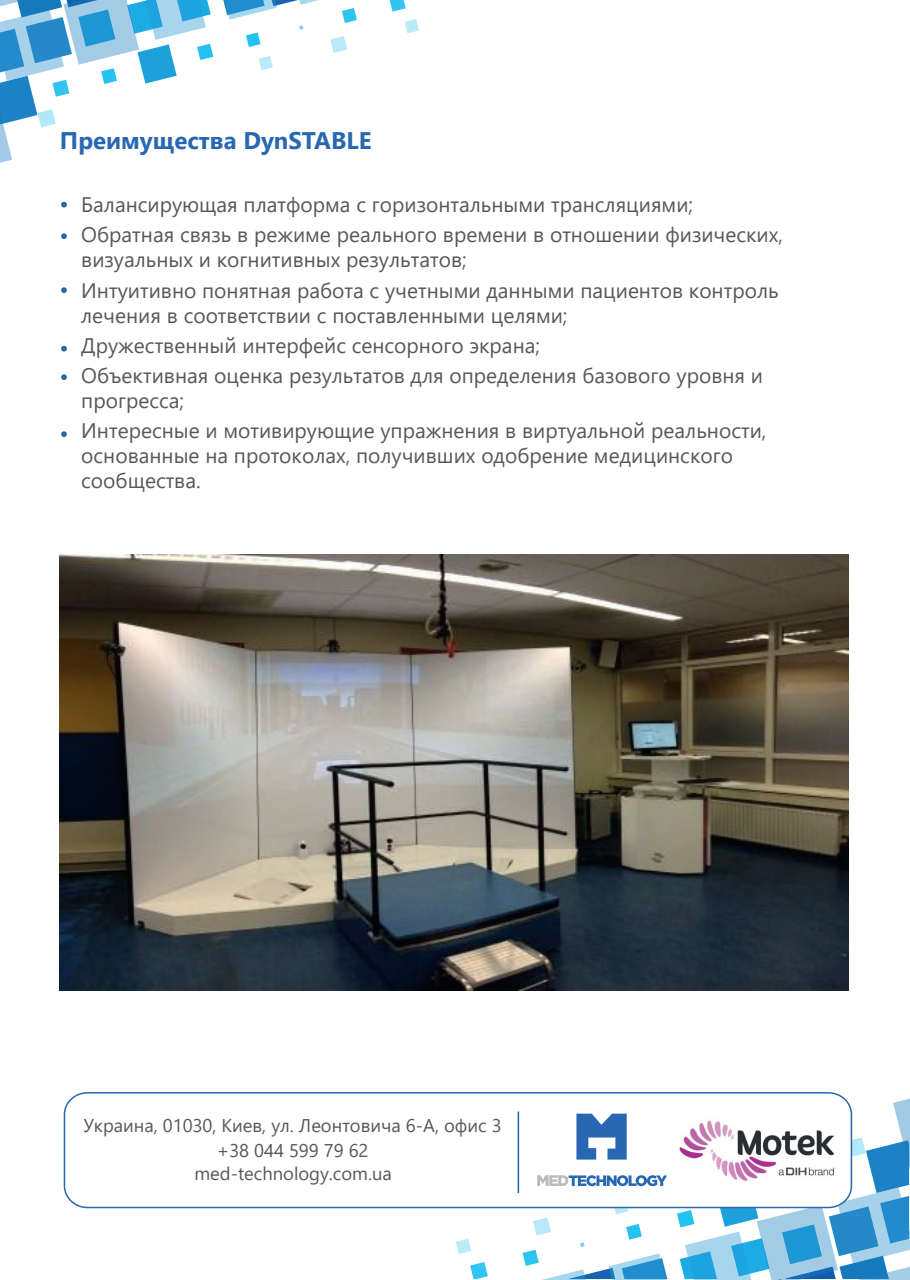
<style>
.page{position:relative;width:910px;height:1280px;background:#fff}
.page>*{position:absolute;margin:0;border:0;box-sizing:border-box;transform-origin:0 0}
.t1{font:700 24px "Segoe UI";color:#2867b2}
.t2{font:21px/30px "Segoe UI";color:#57585a}
.t3{font:18.45px/25.7px "Segoe UI";color:#57585a;text-align:center}
</style>
<div class="page">
<svg style="left:470px;top:1262px;width:18px;height:17px"></svg>
<svg style="left:456px;top:1238px;width:15px;height:16px"></svg>
<svg style="left:523px;top:1092px;width:386px;height:187px"></svg>
<div style="left:64px;top:1092px;width:788px;height:116px;border:2px solid #2867b2;border-radius:22px"></div>
<hr style="left:518px;top:1111px;width:1px;height:82px;background:#2867b2">
<svg style="left:389px;top:0;width:17px;height:12px"></svg>
<svg style="left:405px;top:19px;width:14px;height:14px"></svg>
<svg style="left:0;top:0;width:357px;height:163px"></svg>
<svg style="left:61px;top:202px;width:6px;height:6px"></svg>
<svg style="left:61px;top:233px;width:6px;height:6px"></svg>
<svg style="left:61px;top:287px;width:6px;height:6px"></svg>
<svg style="left:61px;top:346px;width:6px;height:6px"></svg>
<svg style="left:61px;top:374px;width:6px;height:6px"></svg>
<svg style="left:61px;top:431px;width:6px;height:6px"></svg>
<img style="left:59px;top:555px;width:789px;height:435px">
<img style="left:679px;top:1118px;width:157px;height:64px">
<p class="t1" style="left:60px;top:118px;width:313px">Преимущества DynSTABLE</p>
<p class="t2" style="left:81px;top:188px;width:703px">Балансирующая платформа с горизонтальными трансляциями;<br>Обратная связь в режиме реального времени в отношении физических,</p>
<p class="t2" style="left:81px;top:243px;width:699px">визуальных и когнитивных результатов;<br>Интуитивно понятная работа с учетными данными пациентов контроль</p>
<p class="t2" style="left:81px;top:298px;width:683px">лечения в соответствии с поставленными целями;<br>Дружественный интерфейс сенсорного экрана;<br>Объективная оценка результатов для определения базового уровня и</p>
<p class="t2" style="left:81px;top:384px;width:687px">прогресса;<br>Интересные и мотивирующие упражнения в виртуальной реальности,</p>
<p class="t2" style="left:81px;top:441px;width:653px;line-height:25.2px">основанные на протоколах, получивших одобрение медицинского сообщества.</p>
<p class="t3" style="left:84px;top:1111px;width:420px">Украина, 01030, Kиев, ул. Леонтовича 6-A, oфис 3 +38 044 599 79 62</p>
<p class="t3" style="left:194px;top:1159px;width:199px">med-technology.com.ua</p>
</div>
